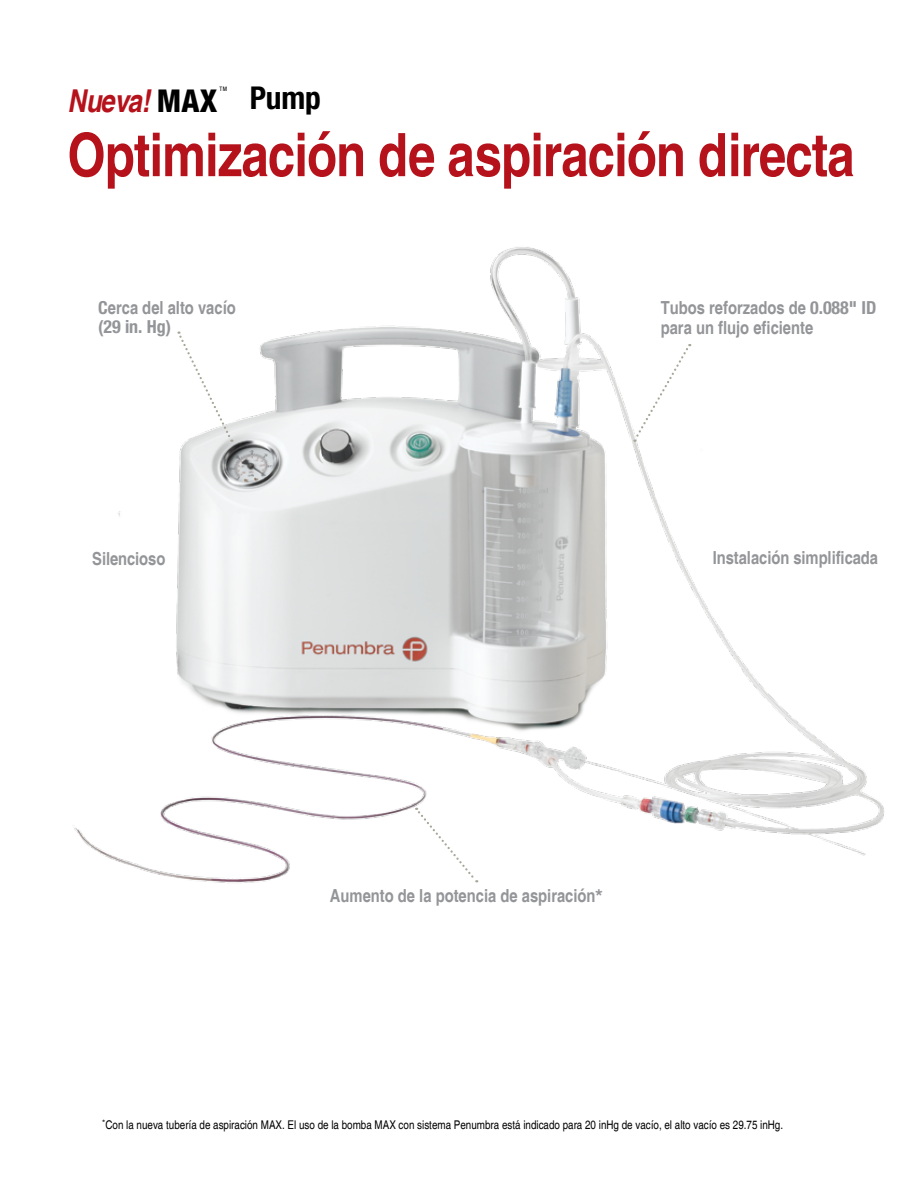
<style>
.page{position:relative;width:918px;height:1188px;background:#fff}
.page>*{position:absolute;margin:0;border:0;box-sizing:border-box;transform-origin:0 0}
.t1{font:700 60px "Helvetica Narrow";letter-spacing:-.015em;color:#b5121b}
.t2{font:italic 700 31.5px "Helvetica Narrow";letter-spacing:-.025em;color:#b5121b}
.t3{font:700 condensed 31.5px "Helvetica Neue LT Std";color:#000}
.t4{font:700 18px/19.5px "Helvetica Narrow";color:#939598}
.t5{font:700 condensed 18px "Helvetica Neue LT Std";color:#939598}
.t6{font:12px "Helvetica Narrow";color:#000}
.t7{font:condensed 6.15px "Helvetica Neue LT Std";color:#000}
.s1{font-family:"Helvetica Neue LT Std";font-weight:800;font-style:normal;font-stretch:condensed;color:#000}
.s2{font-family:"Helvetica Neue LT Std";font-stretch:condensed}
</style>
<div class="page">
<img style="left:74px;top:247px;width:810px;height:636px">
<svg style="left:177px;top:332px;width:56px;height:110px"></svg>
<svg style="left:416px;top:808px;width:62px;height:75px"></svg>
<svg style="left:633px;top:344px;width:57px;height:98px"></svg>
<p class="t7" style="left:220px;top:85px;width:9px">TM</p>
<h2 class="t3" style="left:250px;top:79px;width:73px">Pump</h2>
<h1 class="t1" style="left:67px;top:119px;width:789px">Optimización de aspiración directa</h1>
<h2 class="t2" style="left:67px;top:81px;width:151px">Nueva! <span class="s1">MAX</span></h2>
<p class="t4" style="left:98px;top:298px;width:139px"><span class="s2">C</span>erca del alto vacío</p>
<p class="t5" style="left:98px;top:316px;width:74px">(29 in. Hg)</p>
<p class="t4" style="left:661px;top:298px;width:217px">Tubos reforzados de <span class="s2">0.088" ID </span>para un flujo eficiente</p>
<p class="t4" style="left:92px;top:549px;width:75px">Silencioso</p>
<p class="t4" style="left:713px;top:548px;width:167px">Instalación simplificada</p>
<p class="t4" style="left:330px;top:886px;width:274px">Aumento de la potencia de aspiración<span class="s2">*</span></p>
<p class="t6" style="left:102px;top:1118px;width:682px"><sup>*</sup>Con la nueva tubería de aspiración MAX. El uso de la bomba MAX con sistema Penumbra está indicado para 20 inHg de vacío, el alto vacío es 29.75 inHg.</p>
</div>
